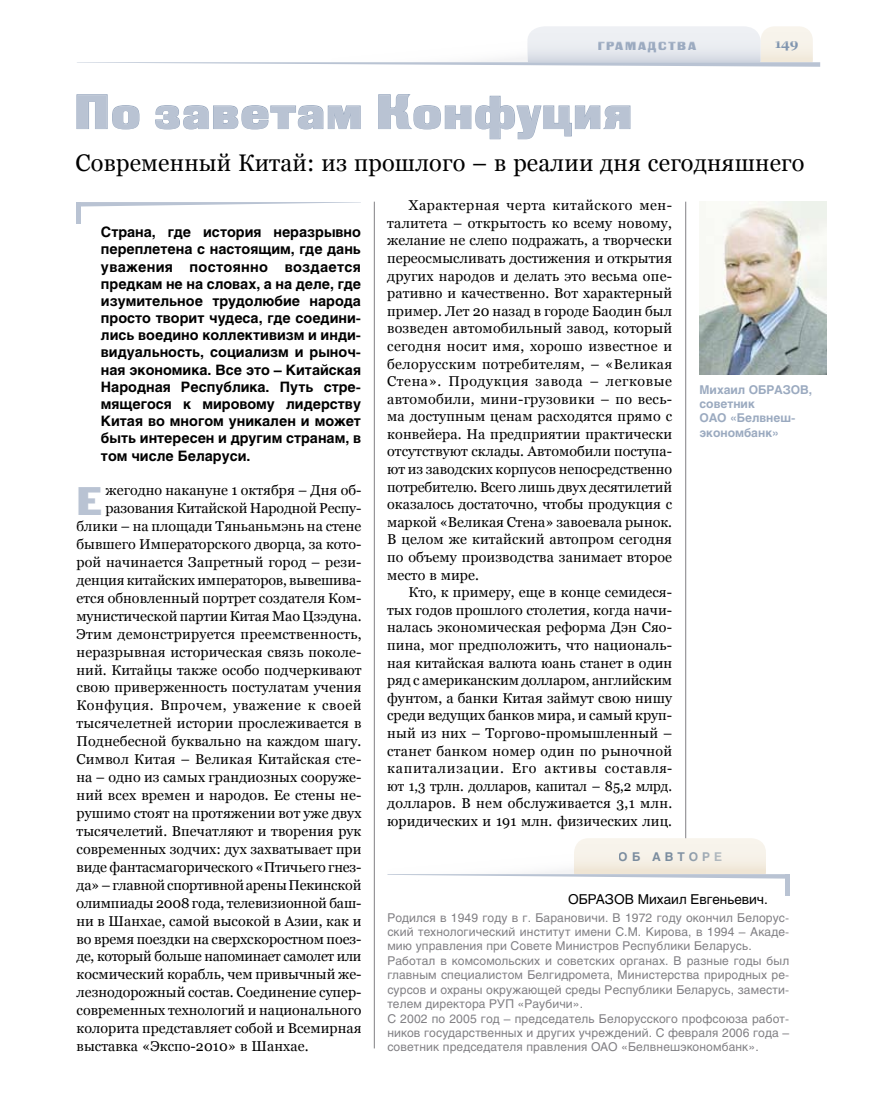
<style>
.page{position:relative;width:872px;height:1106px;background:#fff}
.page>*{position:absolute;margin:0;border:0;box-sizing:border-box;transform-origin:0 0}
.t1{font:48.3px "Black Grotesk C";letter-spacing:.025em;color:#b9c3d3}
.t2{font:39.9px "Black Grotesk C";color:#b9c3d3}
.t3{font:24px "Georgia";letter-spacing:.01em;color:#000}
.t4{font:14.25px/17.5px "Georgia";letter-spacing:.005em;color:#000;text-align:justify}
.t5{font:700 14.25px/17.1px "Helios";color:#000;text-align:justify}
.t6{font:14.25px "Georgia";letter-spacing:-.02em;color:#000}
.t7{font:14.25px "Georgia";letter-spacing:-.015em;color:#000}
.t8{font:14.25px "Georgia";letter-spacing:.035em;color:#000}
.t9{font:13.5px "Helios";color:#000}
.t10{font:700 13.5px "Georgia";color:#8095af}
.t11{font:12px/14.4px "Helios";letter-spacing:.01em;color:#818084}
.t12{font:700 12px/14.4px "Helios";color:#9baac0}
.t13{font:12px "Black Grotesk C";letter-spacing:.15em;color:#9baac0}
.t14{font:700 12px "Helios";letter-spacing:.325em;color:#8095af}
</style>
<div class="page">
<svg style="left:77px;top:26px;width:743px;height:41px"></svg>
<hr style="left:374px;top:202px;width:1px;height:846px;background:#818084">
<hr style="left:685px;top:202px;width:1px;height:648px;background:#818084">
<img style="left:699px;top:202px;width:127px;height:173px">
<svg style="left:81px;top:202px;width:280px;height:4px"></svg>
<hr style="left:77px;top:202px;width:4px;height:21px;background:#b9c3d3">
<svg style="left:76px;top:94px;width:64px;height:36px"></svg>
<svg style="left:155px;top:105px;width:206px;height:25px"></svg>
<svg style="left:378px;top:94px;width:252px;height:45px"></svg>
<svg style="left:387px;top:838px;width:398px;height:40px"></svg>
<hr style="left:785px;top:874px;width:4px;height:21px;background:#b9c3d3">
<p class="t13" style="left:597px;top:38px;width:100px">ГРАМАДСТВА</p>
<p class="t10" style="left:774px;top:36px;width:26px">149</p>
<h1 class="t1" style="left:74px;top:83px;width:559px">По заветам Конфуция</h1>
<h3 class="t3" style="left:76px;top:149px;width:730px">Современный Китай: из прошлого – в реалии дня сегодняшнего</h3>
<p class="t5" style="left:101px;top:223px;width:261px">Страна, где история неразрывно переплетена с настоящим, где дань уважения постоянно воздается предкам не на словах, а на деле, где изумительное трудолюбие народа просто творит чудеса, где соедини&shy;лись воедино коллективизм и инди&shy;видуальность, социализм и рыноч&shy;ная экономика. Все это – Китайская Народная Республика. Путь стре&shy;мящегося к мировому лидерству Китая во многом уникален и может быть интересен и другим странам, в том числе Беларуси.</p>
<h2 class="t2" style="left:77px;top:477px;width:27px">Е</h2>
<p class="t4" style="left:105px;top:481px;width:257px">жегодно накануне 1 октября – Дня об-</p>
<p class="t4" style="left:105px;top:499px;width:257px">разования Китайской Народной Респу-</p>
<p class="t4" style="left:77px;top:517px;width:286px">блики – на площади Тяньаньмэнь на стене</p>
<p class="t4" style="left:77px;top:535px;width:286px">бывшего императорского дворца, за кото-</p>
<p class="t4" style="left:77px;top:553px;width:286px">рой начинается Запретный город – рези-</p>
<p class="t4" style="left:77px;top:571px;width:286px">денция китайских императоров, вывешива-</p>
<p class="t4" style="left:77px;top:589px;width:286px">ется обновленный портрет создателя Ком-</p>
<p class="t4" style="left:77px;top:607px;width:286px">мунистической партии Китая Мао Цзэдуна.</p>
<p class="t4" style="left:77px;top:625px;width:286px">Этим демонстрируется преемственность,</p>
<p class="t4" style="left:77px;top:643px;width:286px">неразрывная историческая связь поколе-</p>
<p class="t4" style="left:77px;top:661px;width:286px">ний. Китайцы также особо подчеркивают</p>
<p class="t4" style="left:77px;top:678px;width:286px">свою приверженность постулатам учения</p>
<p class="t8" style="left:77px;top:697px;width:286px">Конфуция. Впрочем, уважение к своей</p>
<p class="t4" style="left:77px;top:714px;width:286px">тысячелетней истории прослеживается в</p>
<p class="t4" style="left:77px;top:732px;width:286px">Поднебесной буквально на каждом шагу.</p>
<p class="t4" style="left:77px;top:750px;width:286px">Символ Китая – Великая Китайская сте-</p>
<p class="t4" style="left:77px;top:768px;width:286px">на – одно из самых грандиозных сооруже-</p>
<p class="t4" style="left:77px;top:786px;width:286px">ний всех времен и народов. Ее стены не-</p>
<p class="t4" style="left:77px;top:804px;width:286px">рушимо стоят на протяжении вот уже двух</p>
<p class="t4" style="left:77px;top:822px;width:286px">тысячелетий. Впечатляют и творения рук</p>
<p class="t4" style="left:77px;top:840px;width:286px">современных зодчих: дух захватывает при</p>
<p class="t4" style="left:77px;top:858px;width:286px">виде фантасмагорического «Птичьего гнез-</p>
<p class="t7" style="left:77px;top:876px;width:286px">да» – главной спортивной арены Пекинской</p>
<p class="t4" style="left:77px;top:894px;width:286px">олимпиады 2008 года, телевизионной баш-</p>
<p class="t4" style="left:77px;top:911px;width:286px">ни в Шанхае, самой высокой в Азии, как и</p>
<p class="t4" style="left:77px;top:929px;width:286px">во время поездки на сверхскоростном поез-</p>
<p class="t6" style="left:77px;top:948px;width:286px">де, который больше напоминает самолет или</p>
<p class="t4" style="left:77px;top:965px;width:286px">космический корабль, чем привычный же-</p>
<p class="t4" style="left:77px;top:983px;width:286px">лезнодорожный состав. Соединение супер-</p>
<p class="t4" style="left:77px;top:1001px;width:286px">современных технологий и национального</p>
<p class="t4" style="left:77px;top:1019px;width:286px">колорита представляет собой и Всемирная</p>
<p class="t4" style="left:77px;top:1037px;width:233px">выставка «Экспо-2010» в Шанхае.</p>
<p class="t4" style="left:387px;top:196px;width:286px;text-indent:21px">Характерная черта китайского мен&shy;талитета – открытость ко всему новому, желание не слепо подражать, а творчески переосмысливать достижения и открытия других народов и делать это весьма опе&shy;ративно и качественно. Вот характерный пример. Лет 20 назад в городе Баодин был возведен автомобильный завод, который сегодня носит имя, хорошо известное и белорусским потребителям, – «Великая Стена». Продукция завода – легковые автомобили, мини-грузовики – по весь&shy;ма доступным ценам расходятся прямо с конвейера. На предприятии практически отсутствуют склады. Автомобили поступа&shy;ют из заводских корпусов непосредственно потребителю. Всего лишь двух десятилетий оказалось достаточно, чтобы продукция с маркой «Великая Стена» завоевала рынок.<br>В целом же китайский автопром сегодня по объему производства занимает второе место в мире.</p>
<p class="t4" style="left:387px;top:583px;width:286px;text-indent:21px">Кто, к примеру, еще в конце семидеся&shy;тых годов прошлого столетия, когда начи&shy;налась экономическая реформа Дэн Сяо&shy;пина, мог предположить, что националь&shy;ная китайская валюта юань станет в один ряд с американским долларом, английским фунтом, а банки Китая займут свою нишу среди ведущих банков мира, и самый круп&shy;ный из них – Торгово-промышленный – станет банком номер один по рыночной капитализации. Его активы составля&shy;ют 1,3 трлн. долларов, капитал – 85,2 млрд. долларов. В нем обслуживается 3,1 млн. юридических и 191 млн. физических лиц.</p>
<p class="t12" style="left:699px;top:382px;width:114px">Михаил ОБРАЗОВ, советник<br>ОАО «Белвнеш&shy;экономбанк»</p>
<p class="t14" style="left:619px;top:849px;width:105px">об авторе</p>
<p class="t9" style="left:568px;top:891px;width:201px">ОБРАЗОВ Михаил Евгеньевич.</p>
<p class="t11" style="left:387px;top:910px;width:403px">Родился в 1949 году в г. Барановичи. В 1972 году окончил Белорус&shy;ский технологический институт имени С.М. Кирова, в 1994 – Акаде&shy;мию управления при Совете Министров Республики Беларусь.<br>Работал в комсомольских и советских органах. В разные годы был главным специалистом Белгидромета, Министерства природных ре&shy;сурсов и охраны окружающей среды Республики Беларусь, замести&shy;телем директора РУП «Раубичи».<br>С 2002 по 2005 год – председатель Белорусского профсоюза работ&shy;ников государственных и других учреждений. С февраля 2006 года – советник председателя правления ОАО «Белвнешэкономбанк».</p>
</div>
